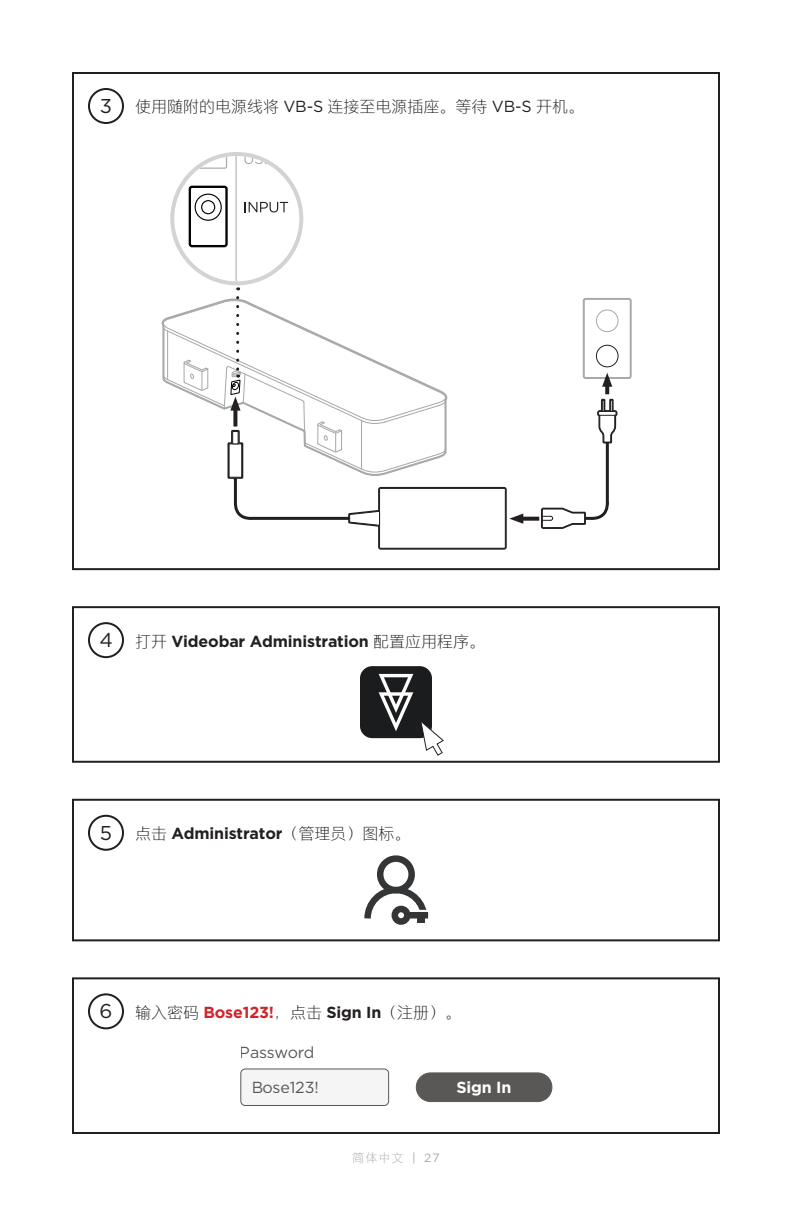
<style>
.page{position:relative;width:792px;height:1224px;background:#fff}
.page>*{position:absolute;margin:0;border:0;box-sizing:border-box;transform-origin:0 0}
.Body_Text{font:20px "Gotham";color:#231f20}
.Body_Text-2{font:300 16px "M Ying Hei 18030 C2";color:#231f20}
.Body_Text-3{font:700 16px "Gotham";letter-spacing:-.01em;color:#231f20}
.t1{font:16px/34.6px "Gotham";letter-spacing:-.01em;color:#231f20;text-align:right}
.Body_Text-4{font:700 16px "Gotham";letter-spacing:-.01em;color:#fff}
.t2{font:300 12px "M Ying Hei 18030 C2";color:#a7a9ac}
.s1{font-family:"Gotham";font-weight:400}
.s2{font-family:"M Ying Hei 18030 C2";font-weight:300}
.s3{font-family:"Gotham";font-weight:700;color:#d2232a}
.s4{font-family:"Gotham";font-weight:700}
</style>
<div class="page">
<div style="left:241px;top:1069px;width:148px;height:36px;background:#f2f2f3;border-radius:4px"></div>
<div style="left:241px;top:1069px;width:148px;height:37px;border:1px solid #231f20;border-radius:4px"></div>
<div style="left:416px;top:1073px;width:136px;height:29px;background:#5a5757;border-radius:14px"></div>
<div style="left:416px;top:1073px;width:136px;height:29px;border:1px solid #231f20;border-radius:14px"></div>
<svg style="left:597px;top:398px;width:21px;height:45px"></svg>
<div style="left:583px;top:298px;width:49px;height:81px;border:2px solid #a7a9ac;border-radius:2px"></div>
<div style="left:596px;top:345px;width:23px;height:22px;border:1px solid #231f20;border-radius:50%"></div>
<div style="left:596px;top:310px;width:23px;height:22px;border:1px solid #a7a9ac;border-radius:50%"></div>
<svg style="left:605px;top:387px;width:4px;height:7px"></svg>
<svg style="left:602px;top:373px;width:10px;height:14px"></svg>
<hr style="left:606px;top:443px;width:3px;height:60px;background:#231f20">
<svg style="left:541px;top:500px;width:68px;height:29px"></svg>
<div style="left:360px;top:666px;width:72px;height:72px;background:#1b1c1d;border-radius:12px"></div>
<svg style="left:379px;top:674px;width:34px;height:57px"></svg>
<div style="left:72px;top:72px;width:648px;height:498px;border:2px solid #231f20"></div>
<div style="left:72px;top:606px;width:648px;height:157px;border:2px solid #231f20"></div>
<div style="left:72px;top:799px;width:648px;height:142px;border:2px solid #231f20"></div>
<div style="left:72px;top:977px;width:648px;height:157px;border:2px solid #231f20"></div>
<div style="left:88px;top:88px;width:36px;height:36px;border:2px solid #231f20;border-radius:50%"></div>
<div style="left:88px;top:622px;width:36px;height:36px;border:2px solid #231f20;border-radius:50%"></div>
<div style="left:88px;top:815px;width:36px;height:36px;border:2px solid #231f20;border-radius:50%"></div>
<div style="left:88px;top:993px;width:36px;height:36px;border:2px solid #231f20;border-radius:50%"></div>
<hr style="left:251px;top:517px;width:97px;height:3px;background:#231f20">
<svg style="left:233px;top:500px;width:21px;height:20px"></svg>
<hr style="left:234px;top:479px;width:3px;height:24px;background:#231f20">
<svg style="left:193px;top:157px;width:34px;height:12px"></svg>
<div style="left:189px;top:186px;width:39px;height:61px;border:2px solid #030505;border-radius:2px"></div>
<div style="left:195px;top:194px;width:27px;height:27px;border:1px solid #030505;border-radius:50%"></div>
<div style="left:201px;top:200px;width:14px;height:14px;border:1px solid #030505;border-radius:50%"></div>
<svg style="left:245px;top:202px;width:43px;height:10px"></svg>
<svg style="left:244px;top:157px;width:29px;height:7px"></svg>
<svg style="left:279px;top:167px;width:13px;height:14px"></svg>
<hr style="left:236px;top:156px;width:1px;height:125px;background:#a7a9ac">
<div style="left:170px;top:152px;width:133px;height:133px;border:4px solid #d1d3d4;border-radius:50%"></div>
<svg style="left:161px;top:298px;width:287px;height:181px"></svg>
<div style="left:229px;top:444px;width:13px;height:34px;background:#fff;border:1px solid #231f20"></div>
<div style="left:232px;top:431px;width:7px;height:13px;background:#fff;border:1px solid #231f20"></div>
<svg style="left:523px;top:517px;width:14px;height:4px"></svg>
<svg style="left:348px;top:487px;width:175px;height:63px"></svg>
<svg style="left:419px;top:721px;width:25px;height:35px"></svg>
<div style="left:377px;top:855px;width:38px;height:38px;border:6px solid #020304;border-radius:50%"></div>
<svg style="left:364px;top:884px;width:65px;height:41px"></svg>
<div style="left:410px;top:910px;width:18px;height:11px;background:#fff"></div>
<div style="left:392px;top:906px;width:19px;height:19px;border:6px solid #020304;border-radius:50%"></div>
<div style="left:407px;top:912px;width:21px;height:7px;background:#343536"></div>
<div style="left:417px;top:915px;width:7px;height:8px;background:#343536"></div>
<p class="Body_Text" style="left:100px;top:93px;width:14px">3</p>
<p class="Body_Text-2" style="left:135px;top:99px;width:451px">使用随附的电源线将 <span class="s1">VB‑S</span> 连接至电源插座。等待 <span class="s1">VB‑S</span> 开机。</p>
<p class="Body_Text" style="left:99px;top:627px;width:15px">4</p>
<p class="Body_Text-3" style="left:135px;top:630px;width:352px"><span class="s2">打开</span> Videobar Administration <span class="s2">配置应用程序。</span></p>
<p class="Body_Text" style="left:100px;top:820px;width:14px">5</p>
<p class="Body_Text-3" style="left:135px;top:823px;width:277px"><span class="s2">点击</span> Administrator<span class="s2">（管理员）图标。</span></p>
<p class="Body_Text" style="left:100px;top:998px;width:14px">6</p>
<p class="Body_Text-2" style="left:135px;top:1004px;width:328px">输入密码 <span class="s3">Bose123!</span>，点击 <span class="s4">Sign In</span>（注册）。</p>
<p class="t1" style="left:240px;top:1035px;width:80px">Password<br>Bose123!</p>
<p class="Body_Text-4" style="left:456px;top:1077px;width:57px">Sign In</p>
<p class="t2" style="left:352px;top:1151px;width:89px">简体中文 <span class="s1">| 27</span></p>
</div>
